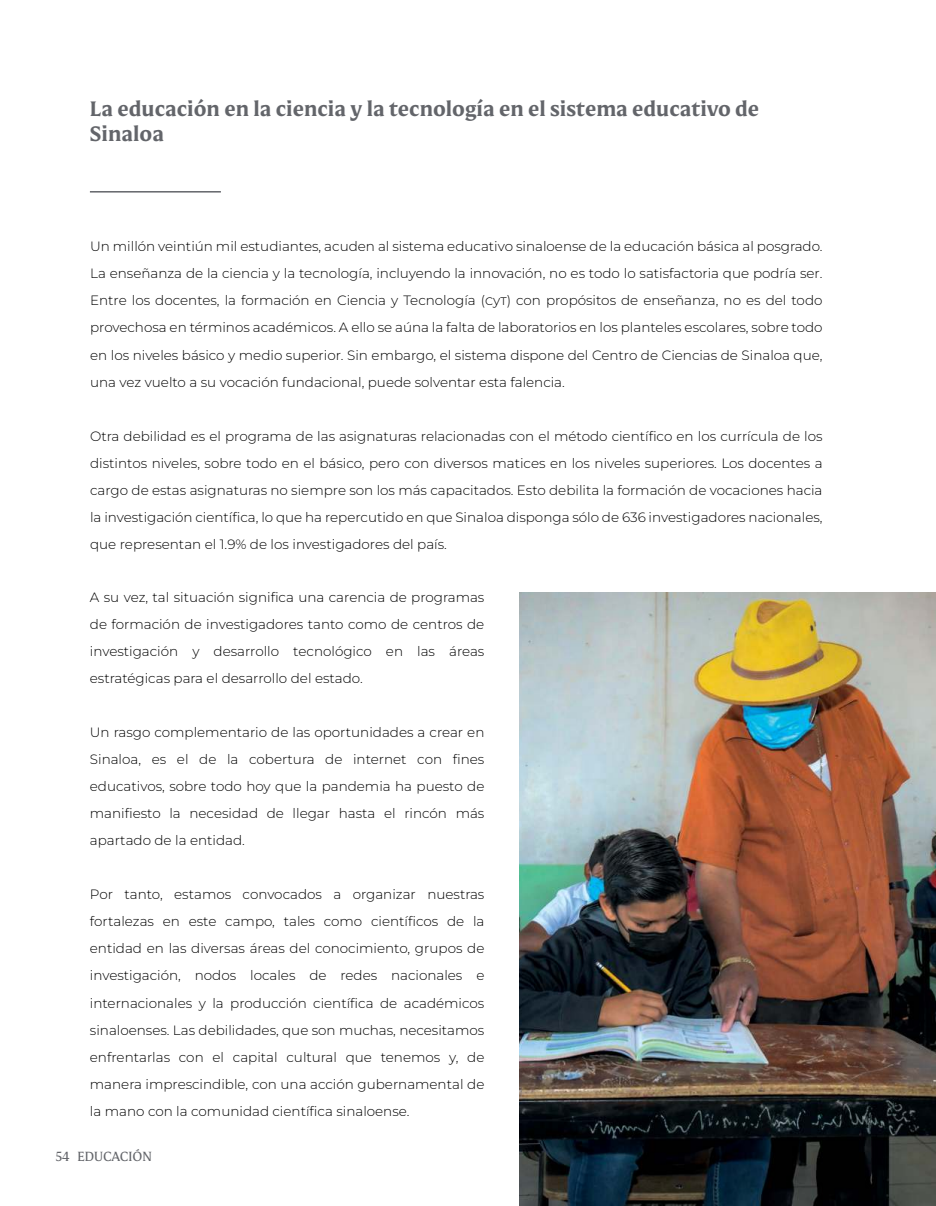
<style>
.page{position:relative;width:936px;height:1206px;background:#fff}
.page>*{position:absolute;margin:0;border:0;box-sizing:border-box;transform-origin:0 0}
.t1{font:700 21px/25.2px "Mestiza";color:#63656a}
.t2{font:300 13.5px/27px "Montserrat";color:#000;text-align:justify}
.t3{font:13.5px "Mestiza";color:#63656a}
</style>
<div class="page">
<img style="left:519px;top:592px;width:415px;height:613px">
<hr style="left:90px;top:191px;width:131px;height:1px;background:#63656a">
<h1 class="t1" style="left:90px;top:96px;width:670px">La educación en la ciencia y la tecnología en el sistema educativo de<br>Sinaloa</h1>
<p class="t2" style="left:90px;top:234px;width:733px">Un millón veintiún mil estudiantes, acuden al sistema educativo sinaloense de la educación básica al posgrado.<br>La enseñanza de la ciencia y la tecnología, incluyendo la innovación, no es todo lo satisfactoria que podría ser.<br>Entre los docentes, la formación en Ciencia y Tecnología (CyT) con propósitos de enseñanza, no es del todo provechosa en términos académicos. A ello se aúna la falta de laboratorios en los planteles escolares, sobre todo en los niveles básico y medio superior. Sin embargo, el sistema dispone del Centro de Ciencias de Sinaloa que, una vez vuelto a su vocación fundacional, puede solventar esta falencia.</p>
<p class="t2" style="left:90px;top:422px;width:733px">Otra debilidad es el programa de las asignaturas relacionadas con el método científico en los currícula de los distintos niveles, sobre todo en el básico, pero con diversos matices en los niveles superiores. Los docentes a cargo de estas asignaturas no siempre son los más capacitados. Esto debilita la formación de vocaciones hacia la investigación científica, lo que ha repercutido en que Sinaloa disponga sólo de 636 investigadores nacionales, que representan el 1.9% de los investigadores del país.</p>
<p class="t2" style="left:90px;top:583px;width:396px">A su vez, tal situación significa una carencia de programas de formación de investigadores tanto como de centros de investigación y desarrollo tecnológico en las áreas estratégicas para el desarrollo del estado.</p>
<p class="t2" style="left:90px;top:719px;width:396px">Un rasgo complementario de las oportunidades a crear en Sinaloa, es el de la cobertura de internet con fines educativos, sobre todo hoy que la pandemia ha puesto de manifiesto la necesidad de llegar hasta el rincón más apartado de la entidad.</p>
<p class="t2" style="left:90px;top:881px;width:396px">Por tanto, estamos convocados a organizar nuestras fortalezas en este campo, tales como científicos de la entidad en las diversas áreas del conocimiento, grupos de investigación, nodos locales de redes nacionales e internacionales y la producción científica de académicos sinaloenses. Las debilidades, que son muchas, necesitamos enfrentarlas con el capital cultural que tenemos y, de manera imprescindible, con una acción gubernamental de la mano con la comunidad científica sinaloense.</p>
<p class="t3" style="left:55px;top:1148px;width:98px">54 EDUCACIÓN</p>
</div>
